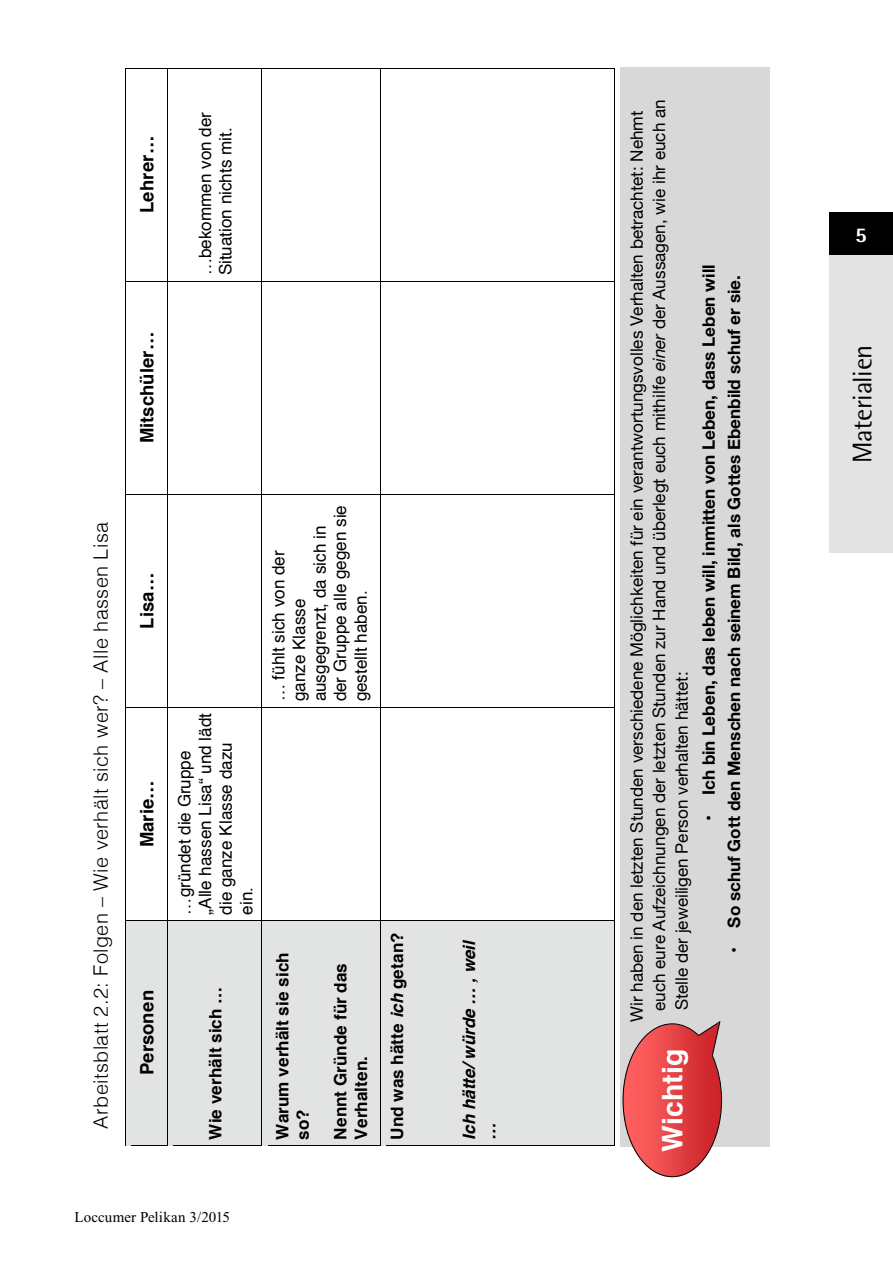
<style>
.page{position:relative;width:893px;height:1263px;background:#fff}
.page>*{position:absolute;margin:0;border:0;box-sizing:border-box;transform-origin:0 0}
.t1{font:700 28.35px "Helvetica";color:#fefefe}
.t2{font:27px "Rotis Semi Sans";letter-spacing:-.015em;color:#000}
.t3{font:800 21px "Rotis Semi Sans";color:#fff}
.t4{font:300 19.8px "Helvetica";letter-spacing:.02em;color:#000}
.t5{font:700 18.45px "Helvetica";color:#000}
.t6{font:17.1px/22.5px "Helvetica Neue";color:#000}
.t7{font:17.1px/20.5px "Helvetica";color:#000}
.t8{font:700 17.1px "Helvetica Neue";color:#000}
.t9{font:700 17.1px/20.5px "Helvetica";color:#000}
.t10{font:italic 700 17.1px/20.5px "Helvetica";color:#000}
.t11{font:15px "Times New Roman";letter-spacing:.005em;color:#000}
.s1{font-style:italic}
</style>
<div class="page">
<div style="left:126px;top:920px;width:42px;height:225px;background:#e2e4e3"></div>
<hr style="left:126px;top:707px;width:1px;height:213px;background:#000">
<hr style="left:126px;top:494px;width:1px;height:213px;background:#000">
<hr style="left:126px;top:281px;width:1px;height:213px;background:#000">
<hr style="left:126px;top:68px;width:1px;height:213px;background:#000">
<hr style="left:132px;top:1145px;width:36px;height:1px;background:#000">
<hr style="left:132px;top:920px;width:36px;height:1px;background:#000">
<hr style="left:132px;top:707px;width:36px;height:1px;background:#000">
<hr style="left:132px;top:494px;width:36px;height:1px;background:#000">
<hr style="left:132px;top:281px;width:36px;height:1px;background:#000">
<hr style="left:132px;top:68px;width:36px;height:1px;background:#000">
<div style="left:168px;top:920px;width:94px;height:225px;background:#e2e4e3"></div>
<hr style="left:168px;top:707px;width:1px;height:213px;background:#000">
<hr style="left:168px;top:494px;width:1px;height:213px;background:#000">
<hr style="left:168px;top:281px;width:1px;height:213px;background:#000">
<hr style="left:168px;top:68px;width:1px;height:213px;background:#000">
<hr style="left:174px;top:1145px;width:88px;height:1px;background:#000">
<hr style="left:174px;top:920px;width:88px;height:1px;background:#000">
<hr style="left:174px;top:707px;width:88px;height:1px;background:#000">
<hr style="left:174px;top:494px;width:88px;height:1px;background:#000">
<hr style="left:174px;top:281px;width:88px;height:1px;background:#000">
<hr style="left:174px;top:68px;width:88px;height:1px;background:#000">
<div style="left:262px;top:920px;width:119px;height:225px;background:#e2e4e3"></div>
<hr style="left:262px;top:707px;width:1px;height:213px;background:#000">
<hr style="left:262px;top:494px;width:1px;height:213px;background:#000">
<hr style="left:262px;top:281px;width:1px;height:213px;background:#000">
<hr style="left:262px;top:68px;width:1px;height:213px;background:#000">
<hr style="left:268px;top:1145px;width:112px;height:1px;background:#000">
<hr style="left:268px;top:920px;width:112px;height:1px;background:#000">
<hr style="left:268px;top:707px;width:112px;height:1px;background:#000">
<hr style="left:268px;top:494px;width:112px;height:1px;background:#000">
<hr style="left:268px;top:281px;width:112px;height:1px;background:#000">
<hr style="left:268px;top:68px;width:112px;height:1px;background:#000">
<div style="left:381px;top:920px;width:234px;height:225px;background:#e2e4e3"></div>
<hr style="left:380px;top:920px;width:1px;height:225px;background:#000">
<hr style="left:380px;top:707px;width:1px;height:213px;background:#000">
<hr style="left:380px;top:494px;width:1px;height:213px;background:#000">
<hr style="left:380px;top:281px;width:1px;height:213px;background:#000">
<hr style="left:380px;top:68px;width:1px;height:213px;background:#000">
<hr style="left:387px;top:1145px;width:227px;height:1px;background:#000">
<hr style="left:614px;top:920px;width:1px;height:225px;background:#000">
<hr style="left:387px;top:920px;width:227px;height:1px;background:#000">
<hr style="left:614px;top:707px;width:1px;height:213px;background:#000">
<hr style="left:387px;top:707px;width:227px;height:1px;background:#000">
<hr style="left:614px;top:494px;width:1px;height:213px;background:#000">
<hr style="left:387px;top:494px;width:227px;height:1px;background:#000">
<hr style="left:614px;top:281px;width:1px;height:213px;background:#000">
<hr style="left:387px;top:281px;width:227px;height:1px;background:#000">
<hr style="left:614px;top:68px;width:1px;height:213px;background:#000">
<hr style="left:387px;top:68px;width:227px;height:1px;background:#000">
<div style="left:620px;top:67px;width:150px;height:1080px;background:#d8d8d8"></div>
<svg style="left:622px;top:1021px;width:101px;height:157px"></svg>
<div style="left:829px;top:255px;width:64px;height:298px;background:#e3e3e3"></div>
<div style="left:829px;top:213px;width:64px;height:42px;background:#000"></div>
<p class="t4" style="left:84px;top:1129px;width:608px;rotate:-90deg">Arbeitsblatt 2.2: Folgen – Wie verhält sich wer? – Alle hassen Lisa</p>
<p class="t5" style="left:132px;top:213px;width:79px;rotate:-90deg">Lehrer…</p>
<p class="t5" style="left:132px;top:443px;width:113px;rotate:-90deg">Mitschüler…</p>
<p class="t7" style="left:195px;top:275px;width:165px;rotate:-90deg">…bekommen von der<br>Situation nichts mit.</p>
<p class="t5" style="left:132px;top:628px;width:57px;rotate:-90deg">Lisa…</p>
<p class="t5" style="left:132px;top:847px;width:69px;rotate:-90deg">Marie…</p>
<p class="t5" style="left:132px;top:1075px;width:87px;rotate:-90deg">Personen</p>
<p class="t7" style="left:175px;top:914px;width:203px;rotate:-90deg">…gründet die Gruppe „Alle hassen Lisa“ und lädt die ganze Klasse dazu ein.</p>
<p class="t9" style="left:205px;top:1139px;width:154px;rotate:-90deg">Wie verhält sich …</p>
<p class="t7" style="left:269px;top:701px;width:198px;rotate:-90deg">… fühlt sich von der ganze Klasse ausgegrenzt, da sich in der Gruppe alle gegen sie gestellt haben.</p>
<p class="t9" style="left:272px;top:1139px;width:189px;rotate:-90deg">Warum verhält sie sich so?</p>
<p class="t9" style="left:330px;top:1139px;width:178px;rotate:-90deg">Nennt Gründe für das<br>Verhalten.</p>
<p class="t9" style="left:387px;top:1139px;width:209px;rotate:-90deg">Und was hätte <span class="s1">ich</span> getan?</p>
<p class="t10" style="left:459px;top:1139px;width:202px;rotate:-90deg">Ich hätte/würde … , weil …</p>
<p class="t11" style="left:74px;top:1208px;width:157px">Loccumer Pelikan 3/2015</p>
<p class="t6" style="left:626px;top:1011px;width:913px;text-indent:-11px;rotate:-90deg">Wir haben in den letzten Stunden verschiedene Möglichkeiten für ein verantwortungsvolles Verhalten betrachtet: Nehmt euch eure Aufzeichnungen der letzten Stunden zur Hand und überlegt euch mithilfe <span class="s1">einer</span> der Aussagen, wie ihr euch an<br>Stelle der jeweiligen Person verhalten hättet:</p>
<p class="t8" style="left:695px;top:821px;width:558px;rotate:-90deg">• Ich bin Leben, das leben will, inmitten von Leben, dass Leben will</p>
<p class="t8" style="left:721px;top:953px;width:679px;rotate:-90deg">• So schuf Gott den Menschen nach seinem Bild, als Gottes Ebenbild schuf er sie.</p>
<h1 class="t1" style="left:649px;top:1152px;width:104px;rotate:-90deg">Wichtig</h1>
<p class="t3" style="left:855px;top:222px;width:13px">5</p>
<h2 class="t2" style="left:846px;top:463px;width:120px;rotate:-90deg">Materialien</h2>
</div>
